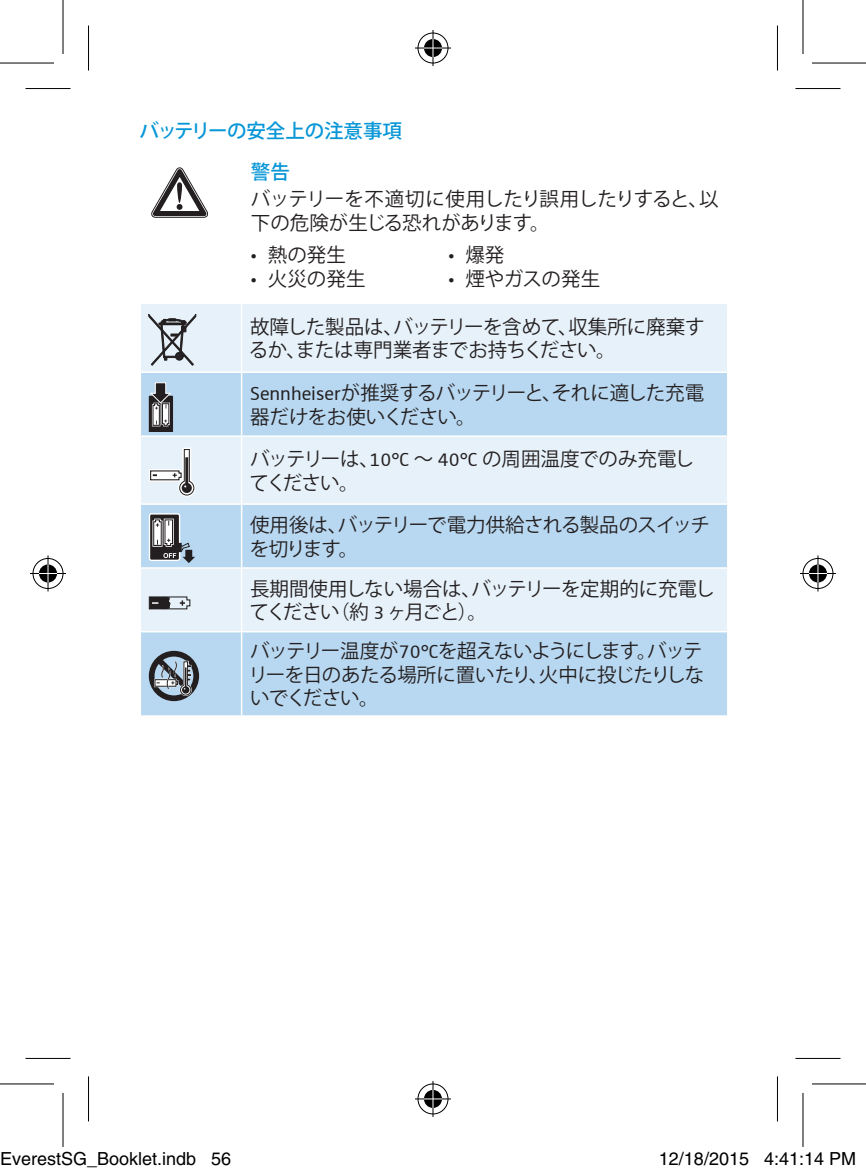
<style>
.page{position:relative;width:866px;height:1174px;background:#fff}
.page>*{position:absolute;margin:0;border:0;box-sizing:border-box;transform-origin:0 0}
.t1{font:19.5px/23.4px "Koz Go Pro";letter-spacing:-.03em;color:#231f20}
.t2{font:500 19.5px/40.5px "Koz Go Pro";letter-spacing:-.01em;color:#0696d7;text-align:center}
.t3{font:19.5px "Koz Go Pro";letter-spacing:-.01em;color:#231f20}
.t4{font:18px "Helvetica";color:#000}
.s1{font-family:"Sennheiser"}
</style>
<div class="page">
<svg style="left:152px;top:168px;width:56px;height:49px"></svg>
<div style="left:177px;top:182px;width:5px;height:21px;background:#231f20;border-radius:3px"></div>
<div style="left:141px;top:304px;width:586px;height:67px;background:#e6f1f9"></div>
<svg style="left:141px;top:373px;width:586px;height:342px;background:#c9e1f3"></svg>
<hr style="left:241px;top:304px;width:1px;height:67px;background:#fff">
<hr style="left:242px;top:435px;width:486px;height:2px;background:#fff">
<hr style="left:241px;top:437px;width:1px;height:66px;background:#fff">
<hr style="left:140px;top:503px;width:102px;height:2px;background:#fff">
<hr style="left:242px;top:503px;width:486px;height:2px;background:#fff">
<hr style="left:241px;top:505px;width:1px;height:62px;background:#fff">
<hr style="left:140px;top:567px;width:102px;height:1px;background:#fff">
<hr style="left:242px;top:567px;width:486px;height:1px;background:#fff">
<hr style="left:241px;top:568px;width:1px;height:63px;background:#fff">
<hr style="left:140px;top:631px;width:102px;height:1px;background:#fff">
<hr style="left:242px;top:631px;width:486px;height:1px;background:#fff">
<hr style="left:241px;top:632px;width:1px;height:83px;background:#fff">
<hr style="left:241px;top:373px;width:1px;height:62px;background:#fff">
<hr style="left:140px;top:435px;width:102px;height:2px;background:#fff">
<svg style="left:149px;top:314px;width:47px;height:51px;background:#afb5bb"></svg>
<svg style="left:149px;top:382px;width:24px;height:50px"></svg>
<svg style="left:149px;top:447px;width:47px;height:50px"></svg>
<div style="left:149px;top:513px;width:31px;height:48px;border:3px solid #fff"></div>
<div style="left:150px;top:514px;width:29px;height:45px;background:#231f20"></div>
<svg style="left:151px;top:517px;width:44px;height:46px"></svg>
<svg style="left:149px;top:596px;width:41px;height:13px"></svg>
<svg style="left:149px;top:651px;width:50px;height:50px;background:#7a8691"></svg>
<svg style="left:26px;top:1058px;width:45px;height:1px"></svg>
<svg style="left:795px;top:1058px;width:45px;height:1px"></svg>
<hr style="left:26px;top:88px;width:45px;height:1px;background:#000">
<hr style="left:795px;top:88px;width:45px;height:1px;background:#000">
<hr style="left:26px;top:1057px;width:45px;height:1px;background:#000">
<hr style="left:795px;top:1057px;width:45px;height:1px;background:#000">
<hr style="left:88px;top:26px;width:1px;height:45px;background:#000">
<hr style="left:88px;top:1076px;width:1px;height:45px;background:#000">
<hr style="left:777px;top:26px;width:1px;height:45px;background:#000">
<hr style="left:777px;top:1076px;width:1px;height:45px;background:#000">
<svg style="left:803px;top:0;width:1px;height:54px"></svg>
<svg style="left:803px;top:1093px;width:1px;height:53px"></svg>
<hr style="left:0;top:62px;width:54px;height:2px;background:#000">
<hr style="left:812px;top:62px;width:54px;height:2px;background:#000">
<hr style="left:0;top:1083px;width:54px;height:1px;background:#000">
<hr style="left:812px;top:1083px;width:54px;height:1px;background:#000">
<hr style="left:62px;top:0;width:2px;height:54px;background:#000">
<hr style="left:62px;top:1092px;width:2px;height:54px;background:#000">
<hr style="left:802px;top:0;width:1px;height:54px;background:#000">
<hr style="left:802px;top:1092px;width:1px;height:54px;background:#000">
<div style="left:416px;top:31px;width:34px;height:34px;border:4px solid #fff;border-radius:50%"></div>
<svg style="left:415px;top:46px;width:36px;height:4px"></svg>
<svg style="left:431px;top:30px;width:4px;height:36px"></svg>
<div style="left:422px;top:37px;width:22px;height:22px;border:4px solid #fff;border-radius:50%"></div>
<div style="left:418px;top:33px;width:30px;height:30px;border:1px solid #000;border-radius:50%"></div>
<hr style="left:415px;top:48px;width:36px;height:1px;background:#000">
<hr style="left:432px;top:30px;width:1px;height:36px;background:#000">
<svg style="left:424px;top:39px;width:18px;height:18px"></svg>
<div style="left:416px;top:1082px;width:34px;height:33px;border:4px solid #fff;border-radius:50%"></div>
<hr style="left:415px;top:1097px;width:36px;height:3px;background:#fff">
<svg style="left:431px;top:1081px;width:4px;height:35px"></svg>
<div style="left:422px;top:1088px;width:22px;height:21px;border:4px solid #fff;border-radius:50%"></div>
<div style="left:418px;top:1083px;width:30px;height:31px;border:1px solid #000;border-radius:50%"></div>
<hr style="left:415px;top:1098px;width:36px;height:1px;background:#000">
<hr style="left:432px;top:1080px;width:1px;height:36px;background:#000">
<svg style="left:424px;top:1089px;width:18px;height:18px"></svg>
<div style="left:31px;top:556px;width:34px;height:34px;border:4px solid #fff;border-radius:50%"></div>
<svg style="left:31px;top:571px;width:34px;height:4px"></svg>
<svg style="left:46px;top:555px;width:4px;height:36px"></svg>
<div style="left:37px;top:562px;width:22px;height:22px;border:4px solid #fff;border-radius:50%"></div>
<div style="left:33px;top:558px;width:30px;height:31px;border:1px solid #000;border-radius:50%"></div>
<hr style="left:30px;top:573px;width:36px;height:1px;background:#000">
<hr style="left:48px;top:555px;width:1px;height:36px;background:#000">
<svg style="left:39px;top:564px;width:18px;height:18px"></svg>
<div style="left:801px;top:556px;width:34px;height:34px;border:4px solid #fff;border-radius:50%"></div>
<hr style="left:800px;top:571px;width:36px;height:4px;background:#fff">
<svg style="left:816px;top:555px;width:4px;height:36px"></svg>
<div style="left:807px;top:562px;width:22px;height:22px;border:4px solid #fff;border-radius:50%"></div>
<div style="left:802px;top:558px;width:31px;height:31px;border:1px solid #000;border-radius:50%"></div>
<hr style="left:800px;top:573px;width:36px;height:1px;background:#000">
<hr style="left:817px;top:555px;width:1px;height:36px;background:#000">
<svg style="left:809px;top:564px;width:18px;height:18px"></svg>
<div style="left:109px;top:1154px;width:10px;height:11px;border:1px solid #fff;border-radius:50%"></div>
<div style="left:111px;top:1156px;width:6px;height:8px;border:1px solid #fff;border-radius:50%"></div>
<div style="left:119px;top:1154px;width:10px;height:11px;border:1px solid #fff;border-radius:50%"></div>
<div style="left:121px;top:1156px;width:6px;height:8px;border:1px solid #fff;border-radius:50%"></div>
<div style="left:721px;top:1153px;width:6px;height:11px;border:1px solid #fff;border-radius:50%"></div>
<div style="left:719px;top:1151px;width:10px;height:14px;border:1px solid #fff;border-radius:50%"></div>
<p class="t2" style="left:140px;top:112px;width:264px">バッテリーの安全上の注意事項警告</p>
<p class="t1" style="left:251px;top:188px;width:469px">バッテリーを不適切に使用したり誤用したりすると、以下の危険が生じる恐れがあります。</p>
<p class="t1" style="left:251px;top:244px;width:97px">• 熱の発生</p>
<p class="t1" style="left:251px;top:267px;width:116px">• 火災の発生</p>
<p class="t1" style="left:448px;top:244px;width:58px">• 爆発</p>
<p class="t3" style="left:448px;top:266px;width:153px">• 煙やガスの発生</p>
<p class="t1" style="left:249px;top:315px;width:457px">故障した製品は、バッテリーを含めて、収集所に廃棄するか、または専門業者までお持ちください。</p>
<p class="t1" style="left:250px;top:382px;width:456px"><span class="s1">Sennheiser</span>が推奨するバッテリーと、それに適した充電器だけをお使いください。</p>
<p class="t1" style="left:250px;top:448px;width:446px">バッテリーは、<span class="s1">10°C</span> ～ <span class="s1">40°C</span> の周囲温度でのみ充電してください。</p>
<p class="t1" style="left:250px;top:514px;width:462px">使用後は、バッテリーで電力供給される製品のスイッチを切ります。</p>
<p class="t1" style="left:250px;top:577px;width:467px">長期間使用しない場合は、バッテリーを定期的に充電してください（約 <span class="s1">3</span> ヶ月ごと）。</p>
<p class="t1" style="left:248px;top:640px;width:457px;text-align:justify">バッテリー温度が<span class="s1">70°C</span>を超えないようにします。バッテリーを日のあたる場所に置いたり、火中に投じたりしないでください。</p>
<p class="t4" style="left:0;top:1148px;width:233px">EverestSG_Booklet.indb 56</p>
<p class="t4" style="left:659px;top:1148px;width:199px">12/18/2015 4:41:14 PM</p>
</div>
